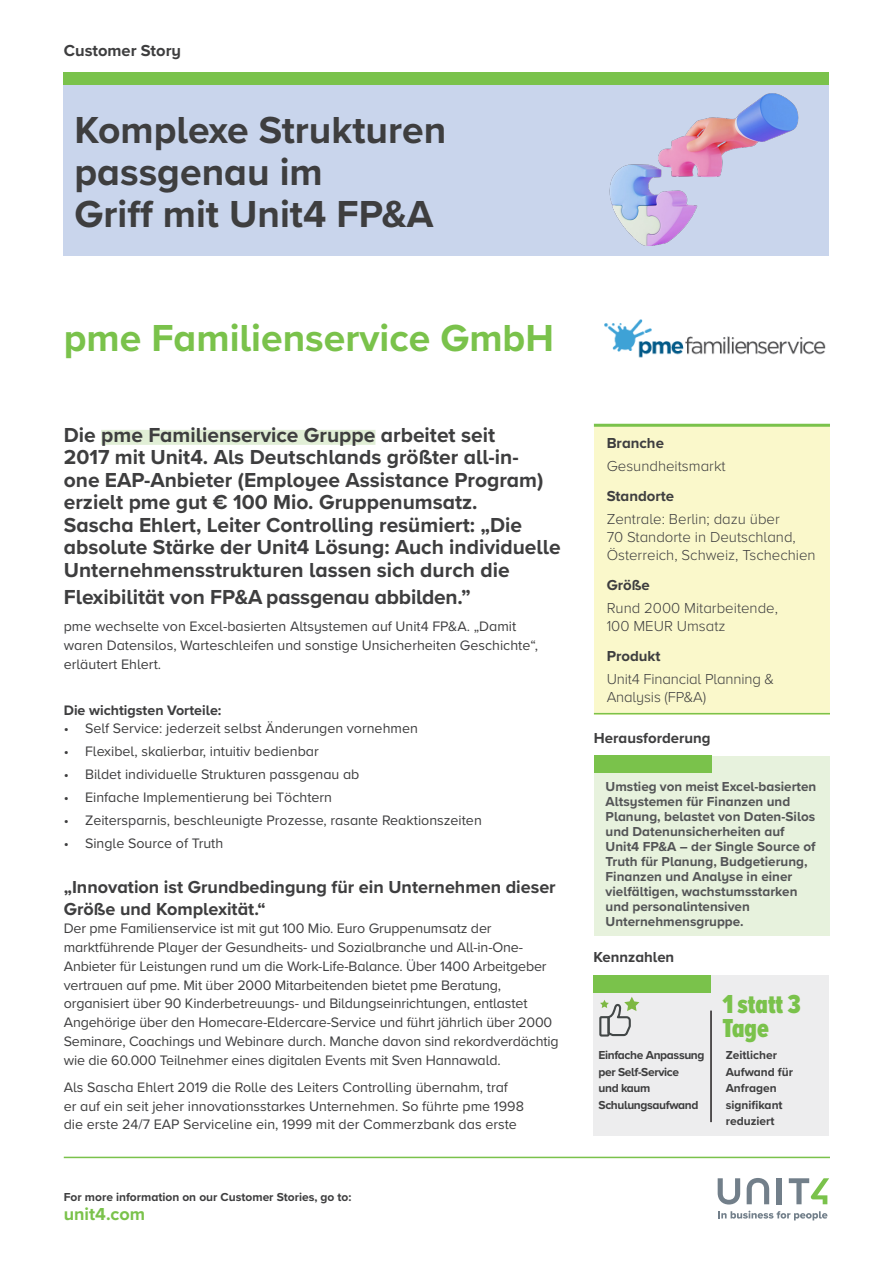
<style>
.page{position:relative;width:893px;height:1263px;background:#fff}
.page>*{position:absolute;margin:0;border:0;box-sizing:border-box;transform-origin:0 0}
.Main_title{font:700 39px/42px "Proxima Nova A";color:#3e3e3f}
.Company_name{font:700 39px "Proxima Nova A";color:#7ac24b}
.t1{font:900 27px/24px "Proxima Nova A Ex Cn";color:#7ac24b}
.Body_copy{font:700 21px/22.5px "Proxima Nova A";color:#3e3e3f}
.Subtitle_2{font:700 18px/21.6px "Proxima Nova A";color:#3e3e3f}
.t2{font:700 18px "Proxima Nova A";color:#7ac24b}
.t3{font:700 16.5px "Proxima Nova A";color:#3e3e3f}
.t4{font:300 15px/18px "Proxima Nova A";color:#3e3e3f}
.t5{font:700 15px "Proxima Nova A";color:#3e3e3f}
.Body_copy-2{font:14.25px/18.8px "Proxima Nova A";letter-spacing:-.01em;color:#3e3e3f}
.Tabbed_body_copy{font:14.25px "Proxima Nova A";color:#3e3e3f}
.TXT_introduction{font:700 14.25px "Proxima Nova A";color:#3e3e3f}
.Caption_text_Stats{font:700 13.5px/15px "Proxima Nova A";color:#545557}
.t6{font:700 12px/16.5px "Proxima Nova A";color:#3e3e3f}
.t7{font:700 12px/16.5px "Proxima Nova A";letter-spacing:-.03em;color:#3e3e3f}
</style>
<div class="page">
<div style="left:64px;top:72px;width:765px;height:13px;background:#7ac24b"></div>
<hr style="left:64px;top:1157px;width:766px;height:1px;background:#7ac24b">
<svg style="left:718px;top:1211px;width:109px;height:9px"></svg>
<svg style="left:718px;top:1178px;width:22px;height:26px"></svg>
<svg style="left:747px;top:1178px;width:22px;height:26px"></svg>
<div style="left:777px;top:1178px;width:5px;height:26px;background:#727f8a"></div>
<svg style="left:789px;top:1178px;width:40px;height:26px"></svg>
<div style="left:64px;top:85px;width:765px;height:170px;background:#c9d5ec"></div>
<div style="left:101px;top:430px;width:274px;height:15px;background:#e1efd6"></div>
<div style="left:593px;top:975px;width:236px;height:160px;background:#ededee"></div>
<div style="left:593px;top:975px;width:118px;height:17px;background:#7ac24b"></div>
<hr style="left:710px;top:1010px;width:2px;height:112px;background:#231f20">
<div style="left:594px;top:424px;width:235px;height:290px;background:#faf8cb"></div>
<hr style="left:594px;top:424px;width:236px;height:3px;background:#7ac24b">
<hr style="left:594px;top:713px;width:236px;height:1px;background:#7ac24b">
<div style="left:594px;top:756px;width:235px;height:180px;background:#e7f2dd"></div>
<div style="left:594px;top:756px;width:117px;height:17px;background:#7ac24b"></div>
<img style="left:604px;top:319px;width:222px;height:39px">
<img style="left:609px;top:93px;width:190px;height:153px">
<svg style="left:599px;top:997px;width:40px;height:40px"></svg>
<p class="t3" style="left:64px;top:38px;width:119px">Customer Story</p>
<p class="Main_title" style="left:74px;top:108px;width:373px">Komplexe Strukturen passgenau im</p>
<p class="Main_title" style="left:74px;top:192px;width:361px">Griff mit Unit4 FP&amp;A</p>
<p class="Company_name" style="left:64px;top:309px;width:492px">pme Familienservice GmbH</p>
<p class="Body_copy" style="left:64px;top:423px;width:498px">Die pme Familienservice Gruppe arbeitet seit<br>2017 mit Unit4. Als Deutschlands größter all-in-<br>one EAP-Anbieter (Employee Assistance Program) erzielt pme gut € 100 Mio. Gruppenumsatz.<br>Sascha Ehlert, Leiter Controlling resümiert: „Die absolute Stärke der Unit4 Lösung: Auch individuelle Unternehmensstrukturen lassen sich durch die</p>
<p class="Body_copy" style="left:64px;top:585px;width:408px">Flexibilität von FP&amp;A passgenau abbilden.”</p>
<p class="Body_copy-2" style="left:64px;top:616px;width:476px">pme wechselte von Excel-basierten Altsystemen auf Unit4 FP&amp;A. „Damit waren Datensilos, Warteschleifen und sonstige Unsicherheiten Geschichte“, erläutert Ehlert.</p>
<p class="TXT_introduction" style="left:64px;top:699px;width:159px">Die wichtigsten Vorteile:</p>
<p class="Tabbed_body_copy" style="left:64px;top:718px;width:356px">• Self Service: jederzeit selbst Änderungen vornehmen</p>
<p class="Tabbed_body_copy" style="left:64px;top:741px;width:256px">• Flexibel, skalierbar, intuitiv bedienbar</p>
<p class="Tabbed_body_copy" style="left:64px;top:764px;width:297px">• Bildet individuelle Strukturen passgenau ab</p>
<p class="Tabbed_body_copy" style="left:64px;top:787px;width:270px">• Einfache Implementierung bei Töchtern</p>
<p class="Tabbed_body_copy" style="left:64px;top:810px;width:420px">• Zeitersparnis, beschleunigte Prozesse, rasante Reaktionszeiten</p>
<p class="Tabbed_body_copy" style="left:64px;top:833px;width:161px">• Single Source of Truth</p>
<p class="Subtitle_2" style="left:64px;top:876px;width:493px">„Innovation ist Grundbedingung für ein Unternehmen dieser<br>Größe und Komplexität.“</p>
<p class="Body_copy-2" style="left:64px;top:919px;width:496px">Der pme Familienservice ist mit gut 100 Mio. Euro Gruppenumsatz der marktführende Player der Gesundheits- und Sozialbranche und All-in-One-Anbieter für Leistungen rund um die Work-Life-Balance. Über 1400 Arbeitgeber vertrauen auf pme. Mit über 2000 Mitarbeitenden bietet pme Beratung, organisiert über 90 Kinderbetreuungs- und Bildungseinrichtungen, entlastet Angehörige über den Homecare-Eldercare-Service und führt jährlich über 2000<br>Seminare, Coachings und Webinare durch. Manche davon sind rekordverdächtig wie die 60.000 Teilnehmer eines digitalen Events mit Sven Hannawald.</p>
<p class="Body_copy-2" style="left:64px;top:1077px;width:462px">Als Sascha Ehlert 2019 die Rolle des Leiters Controlling übernahm, traf er auf ein seit jeher innovationsstarkes Unternehmen. So führte pme 1998 die erste 24/7 EAP Serviceline ein, 1999 mit der Commerzbank das erste</p>
<p class="t6" style="left:64px;top:1188px;width:289px">For more information on our Customer Stories, go to:</p>
<p class="t2" style="left:64px;top:1201px;width:83px">unit4.com</p>
<p class="t5" style="left:607px;top:432px;width:59px">Branche</p>
<p class="t4" style="left:607px;top:456px;width:121px">Gesundheitsmarkt</p>
<p class="t5" style="left:607px;top:485px;width:69px">Standorte</p>
<p class="t4" style="left:607px;top:509px;width:211px">Zentrale: Berlin; dazu über<br>70 Standorte in Deutschland,<br>Österreich, Schweiz, Tschechien</p>
<p class="t5" style="left:607px;top:574px;width:45px">Größe</p>
<p class="t4" style="left:607px;top:598px;width:173px">Rund 2000 Mitarbeitende,<br>100 MEUR Umsatz</p>
<p class="t5" style="left:607px;top:645px;width:55px">Produkt</p>
<p class="t4" style="left:607px;top:669px;width:169px">Unit4 Financial Planning &amp;<br>Analysis (FP&amp;A)</p>
<p class="t5" style="left:594px;top:727px;width:118px">Herausforderung</p>
<p class="Caption_text_Stats" style="left:606px;top:779px;width:212px">Umstieg von meist Excel-basierten<br>Altsystemen für Finanzen und<br>Planung, belastet von Daten-Silos und Datenunsicherheiten auf<br>Unit4 FP&amp;A – der Single Source of<br>Truth für Planung, Budgetierung,<br>Finanzen und Analyse in einer vielfältigen, wachstumsstarken und personalintensiven<br>Unternehmensgruppe.</p>
<p class="t5" style="left:593px;top:946px;width:82px">Kennzahlen</p>
<p class="t1" style="left:722px;top:992px;width:80px">1 statt 3<br>Tage</p>
<p class="t7" style="left:598px;top:1047px;width:108px">Einfache Anpassung per Self-Service<br>und kaum<br>Schulungsaufwand</p>
<p class="t6" style="left:726px;top:1047px;width:69px">Zeitlicher<br>Aufwand für<br>Anfragen signifikant reduziert</p>
</div>
